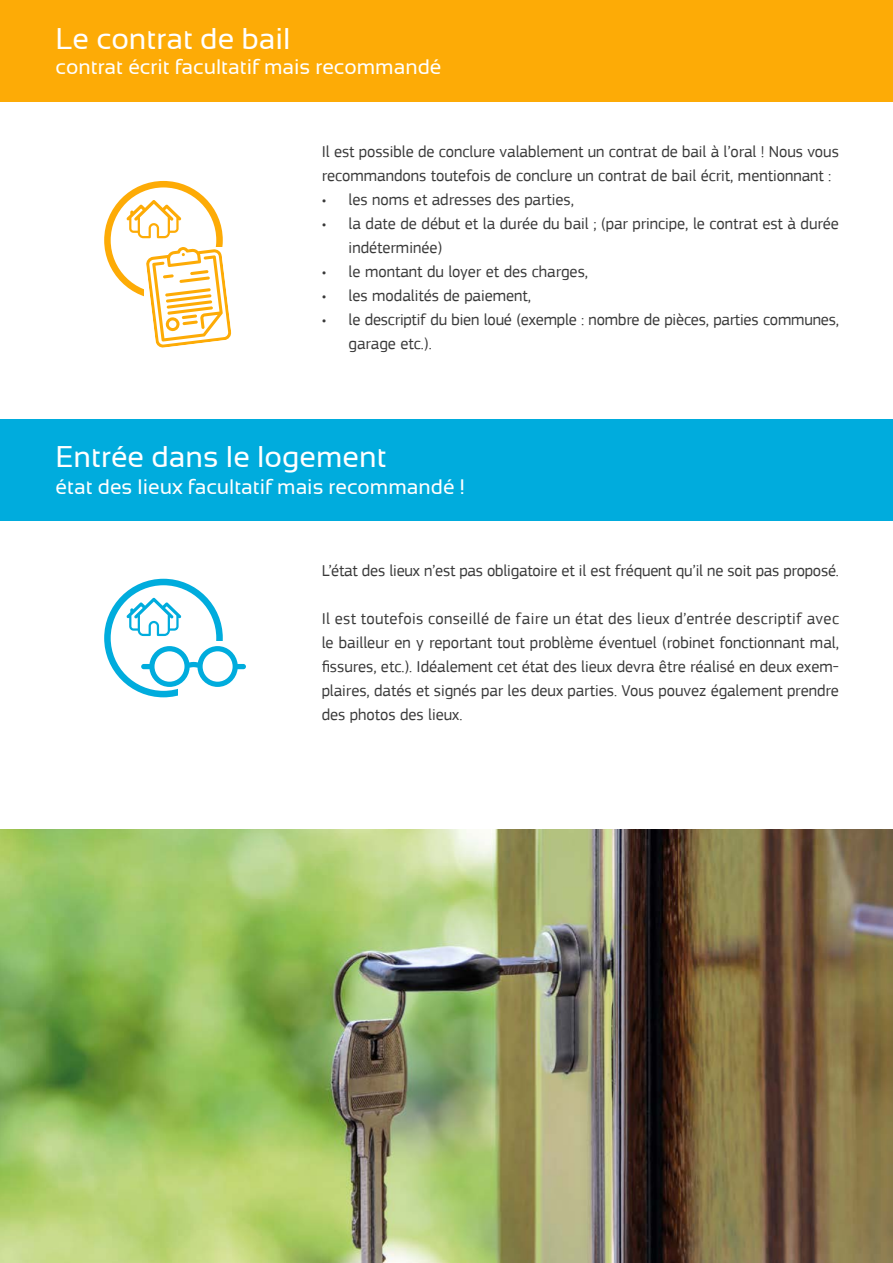
<style>
.page{position:relative;width:893px;height:1263px;background:#fff}
.page>*{position:absolute;margin:0;border:0;box-sizing:border-box;transform-origin:0 0}
.t1{font:30px "Sansation";color:#fff}
.t2{font:21px "Sansation";color:#fff}
.t3{font:16.5px/24px "PF Square Sans Pro";color:#393939}
</style>
<div class="page">
<div style="left:0;top:0;width:893px;height:102px;background:#fdab06"></div>
<svg style="left:104px;top:181px;width:128px;height:167px"></svg>
<div style="left:0;top:419px;width:893px;height:102px;background:#00acdd"></div>
<svg style="left:104px;top:579px;width:142px;height:118px"></svg>
<img style="left:0;top:829px;width:893px;height:434px">
<h1 class="t1" style="left:56px;top:22px;width:237px">Le contrat de bail</h1>
<p class="t2" style="left:56px;top:55px;width:387px">contrat écrit facultatif mais recommandé</p>
<p class="t3" style="left:322px;top:140px;width:519px">Il est possible de conclure valablement un contrat de bail à l’oral ! Nous vous recommandons toutefois de conclure un contrat de bail écrit, mentionnant :</p>
<p class="t3" style="left:322px;top:188px;width:254px">• les noms et adresses des parties,</p>
<p class="t3" style="left:349px;top:212px;width:492px;text-indent:-27px">• la date de début et la durée du bail ; (par principe, le contrat est à durée indéterminée)</p>
<p class="t3" style="left:322px;top:260px;width:268px">• le montant du loyer et des charges,</p>
<p class="t3" style="left:322px;top:284px;width:211px">• les modalités de paiement,</p>
<p class="t3" style="left:349px;top:308px;width:492px;text-indent:-27px">• le descriptif du bien loué (exemple : nombre de pièces, parties communes, garage etc.).</p>
<h1 class="t1" style="left:56px;top:440px;width:333px">Entrée dans le logement</h1>
<p class="t2" style="left:56px;top:475px;width:411px">état des lieux facultatif mais recommandé !</p>
<p class="t3" style="left:322px;top:558px;width:519px">L’état des lieux n’est pas obligatoire et il est fréquent qu’il ne soit pas proposé.</p>
<p class="t3" style="left:322px;top:606px;width:519px;text-align:justify">Il est toutefois conseillé de faire un état des lieux d’entrée descriptif avec le bailleur en y reportant tout problème éventuel (robinet fonctionnant mal, fissures, etc.). Idéalement cet état des lieux devra être réalisé en deux exem&shy;plaires, datés et signés par les deux parties. Vous pouvez également prendre des photos des lieux.</p>
</div>
